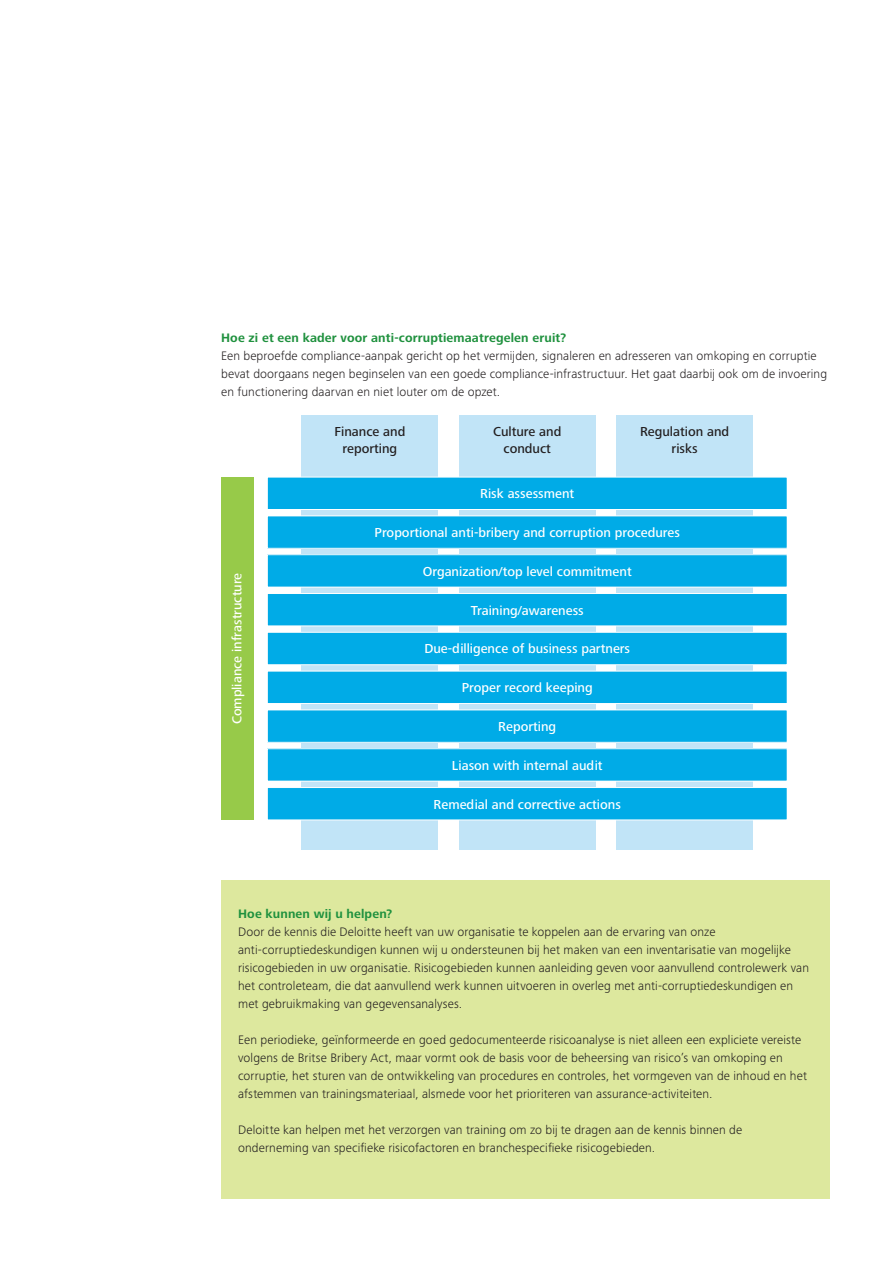
<style>
.page{position:relative;width:893px;height:1263px;background:#fff}
.page>*{position:absolute;margin:0;border:0;box-sizing:border-box;transform-origin:0 0}
.Normal__Web{font:500 13.5px "Frutiger Next Pro";color:#fff}
.Normal__Web-2{font:500 13.5px/16.5px "Frutiger Next Pro";color:#231f20;text-align:center}
.Body{font:300 12.75px/18px "Frutiger Next Pro";letter-spacing:.01em;color:#231f20}
.B_Subheading_kleur{font:700 12.75px "Frutiger Next Pro";letter-spacing:.01em;color:#1f913e}
</style>
<div class="page">
<div style="left:221px;top:880px;width:608px;height:319px;background:#dde89e"></div>
<div style="left:221px;top:477px;width:33px;height:343px;background:#97ca49"></div>
<div style="left:302px;top:416px;width:136px;height:434px;background:#c1e4f7"></div>
<div style="left:459px;top:416px;width:136px;height:434px;background:#c1e4f7"></div>
<div style="left:617px;top:416px;width:136px;height:434px;background:#c1e4f7"></div>
<div style="left:267px;top:477px;width:520px;height:32px;background:#00abe7"></div>
<div style="left:267px;top:477px;width:521px;height:33px;border:1px solid #fff"></div>
<div style="left:267px;top:516px;width:520px;height:32px;background:#00abe7"></div>
<div style="left:267px;top:515px;width:521px;height:34px;border:1px solid #fff"></div>
<div style="left:267px;top:555px;width:520px;height:32px;background:#00abe7"></div>
<div style="left:267px;top:554px;width:521px;height:33px;border:1px solid #fff"></div>
<div style="left:267px;top:593px;width:520px;height:33px;background:#00abe7"></div>
<div style="left:267px;top:593px;width:521px;height:33px;border:1px solid #fff"></div>
<div style="left:267px;top:632px;width:520px;height:33px;background:#00abe7"></div>
<div style="left:267px;top:632px;width:521px;height:33px;border:1px solid #fff"></div>
<div style="left:267px;top:671px;width:520px;height:32px;background:#00abe7"></div>
<div style="left:267px;top:671px;width:521px;height:33px;border:1px solid #fff"></div>
<div style="left:267px;top:710px;width:520px;height:32px;background:#00abe7"></div>
<div style="left:267px;top:709px;width:521px;height:34px;border:1px solid #fff"></div>
<div style="left:267px;top:749px;width:520px;height:32px;background:#00abe7"></div>
<div style="left:267px;top:748px;width:521px;height:33px;border:1px solid #fff"></div>
<div style="left:267px;top:787px;width:520px;height:33px;background:#00abe7"></div>
<div style="left:267px;top:787px;width:521px;height:33px;border:1px solid #fff"></div>
<p class="B_Subheading_kleur" style="left:221px;top:330px;width:347px">Hoe zi et een kader voor anti-corruptiemaatregelen eruit?</p>
<p class="Body" style="left:221px;top:347px;width:608px">Een beproefde compliance-aanpak gericht op het vermijden, signaleren en adresseren van omkoping en corruptie bevat doorgaans negen beginselen van een goede compliance-infrastructuur. Het gaat daarbij ook om de invoering en functionering daarvan en niet louter om de opzet.</p>
<p class="Normal__Web" style="left:229px;top:724px;width:153px;rotate:-90deg">Compliance infrastructure</p>
<p class="Normal__Web-2" style="left:334px;top:423px;width:73px">Finance and reporting</p>
<p class="Normal__Web-2" style="left:493px;top:423px;width:70px">Culture and conduct</p>
<p class="Normal__Web-2" style="left:640px;top:423px;width:91px">Regulation and risks</p>
<p class="Normal__Web" style="left:480px;top:486px;width:96px">Risk assessment</p>
<p class="Normal__Web" style="left:375px;top:525px;width:307px">Proportional anti-bribery and corruption procedures</p>
<p class="Normal__Web" style="left:423px;top:563px;width:210px">Organization/top level commitment</p>
<p class="Normal__Web" style="left:471px;top:602px;width:115px">Training/awareness</p>
<p class="Normal__Web" style="left:424px;top:641px;width:207px">Due-dilligence of business partners</p>
<p class="Normal__Web" style="left:462px;top:680px;width:132px">Proper record keeping</p>
<p class="Normal__Web" style="left:498px;top:719px;width:59px">Reporting</p>
<p class="Normal__Web" style="left:452px;top:757px;width:152px">Liason with internal audit</p>
<p class="Normal__Web" style="left:434px;top:796px;width:189px">Remedial and corrective actions</p>
<p class="B_Subheading_kleur" style="left:238px;top:906px;width:156px">Hoe kunnen wij u helpen?</p>
<p class="Body" style="left:238px;top:923px;width:572px">Door de kennis die Deloitte heeft van uw organisatie te koppelen aan de ervaring van onze anti-corruptiedeskundigen kunnen wij u ondersteunen bij het maken van een inventarisatie van mogelijke risicogebieden in uw organisatie. Risicogebieden kunnen aanleiding geven voor aanvullend controlewerk van het controleteam, die dat aanvullend werk kunnen uitvoeren in overleg met anti-corruptiedeskundigen en met gebruikmaking van gegevensanalyses.</p>
<p class="Body" style="left:238px;top:1031px;width:570px">Een periodieke, geïnformeerde en goed gedocumenteerde risicoanalyse is niet alleen een expliciete vereiste volgens de Britse Bribery Act, maar vormt ook de basis voor de beheersing van risico’s van omkoping en corruptie, het sturen van de ontwikkeling van procedures en controles, het vormgeven van de inhoud en het afstemmen van trainingsmateriaal, alsmede voor het prioriteren van assurance-activiteiten.</p>
<p class="Body" style="left:238px;top:1121px;width:506px">Deloitte kan helpen met het verzorgen van training om zo bij te dragen aan de kennis binnen de onderneming van specifieke risicofactoren en branchespecifieke risicogebieden.</p>
</div>
